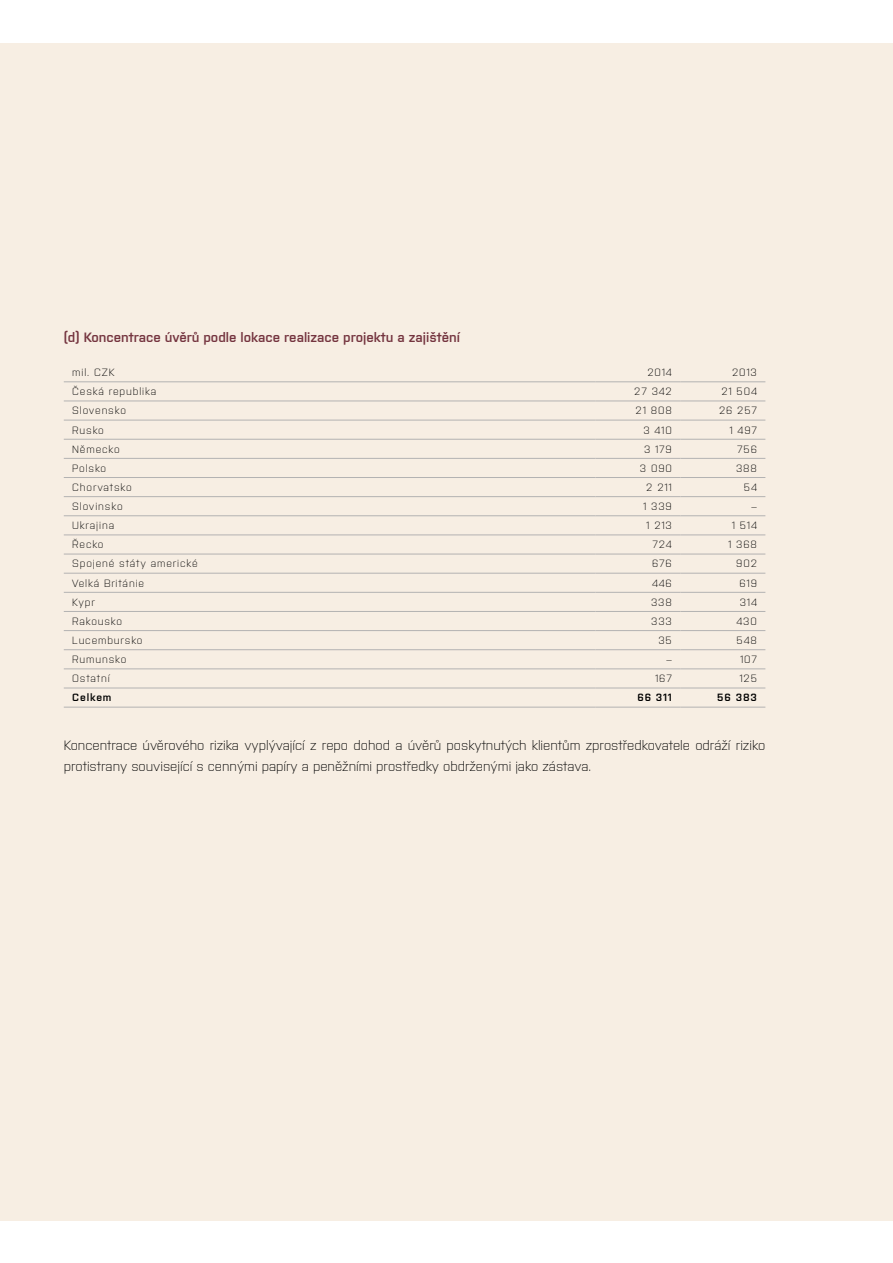
<style>
.page{position:relative;width:893px;height:1263px;background:#fff}
.page>*{position:absolute;margin:0;border:0;box-sizing:border-box;transform-origin:0 0}
.t1{font:300 13.5px/21px "Purista";color:#000}
.t2{font:600 13.5px "Purista";color:#74343f}
.t3{font:300 10.5px "Purista";letter-spacing:.08em;color:#000}
.t4{font:600 10.5px "Purista";letter-spacing:.08em;color:#000}
</style>
<div class="page">
<div style="left:0;top:43px;width:893px;height:1177px;background:#f7eee3"></div>
<hr style="left:64px;top:381px;width:531px;height:1px;background:#b3b2b2">
<hr style="left:595px;top:381px;width:85px;height:1px;background:#b3b2b2">
<hr style="left:680px;top:381px;width:85px;height:1px;background:#b3b2b2">
<hr style="left:64px;top:401px;width:531px;height:1px;background:#b3b2b2">
<hr style="left:595px;top:401px;width:85px;height:1px;background:#b3b2b2">
<hr style="left:680px;top:401px;width:85px;height:1px;background:#b3b2b2">
<hr style="left:64px;top:420px;width:531px;height:1px;background:#b3b2b2">
<hr style="left:595px;top:420px;width:85px;height:1px;background:#b3b2b2">
<hr style="left:680px;top:420px;width:85px;height:1px;background:#b3b2b2">
<hr style="left:64px;top:439px;width:531px;height:1px;background:#b3b2b2">
<hr style="left:595px;top:439px;width:85px;height:1px;background:#b3b2b2">
<hr style="left:680px;top:439px;width:85px;height:1px;background:#b3b2b2">
<hr style="left:64px;top:458px;width:531px;height:1px;background:#b3b2b2">
<hr style="left:595px;top:458px;width:85px;height:1px;background:#b3b2b2">
<hr style="left:680px;top:458px;width:85px;height:1px;background:#b3b2b2">
<hr style="left:64px;top:477px;width:531px;height:1px;background:#b3b2b2">
<hr style="left:595px;top:477px;width:85px;height:1px;background:#b3b2b2">
<hr style="left:680px;top:477px;width:85px;height:1px;background:#b3b2b2">
<hr style="left:64px;top:496px;width:531px;height:1px;background:#b3b2b2">
<hr style="left:595px;top:496px;width:85px;height:1px;background:#b3b2b2">
<hr style="left:680px;top:496px;width:85px;height:1px;background:#b3b2b2">
<hr style="left:64px;top:515px;width:531px;height:1px;background:#b3b2b2">
<hr style="left:595px;top:515px;width:85px;height:1px;background:#b3b2b2">
<hr style="left:680px;top:515px;width:85px;height:1px;background:#b3b2b2">
<hr style="left:64px;top:534px;width:531px;height:1px;background:#b3b2b2">
<hr style="left:595px;top:534px;width:85px;height:1px;background:#b3b2b2">
<hr style="left:680px;top:534px;width:85px;height:1px;background:#b3b2b2">
<hr style="left:64px;top:554px;width:531px;height:1px;background:#b3b2b2">
<hr style="left:595px;top:554px;width:85px;height:1px;background:#b3b2b2">
<hr style="left:680px;top:554px;width:85px;height:1px;background:#b3b2b2">
<hr style="left:64px;top:573px;width:531px;height:1px;background:#b3b2b2">
<hr style="left:595px;top:573px;width:85px;height:1px;background:#b3b2b2">
<hr style="left:680px;top:573px;width:85px;height:1px;background:#b3b2b2">
<hr style="left:64px;top:592px;width:531px;height:1px;background:#b3b2b2">
<hr style="left:595px;top:592px;width:85px;height:1px;background:#b3b2b2">
<hr style="left:680px;top:592px;width:85px;height:1px;background:#b3b2b2">
<hr style="left:64px;top:611px;width:531px;height:1px;background:#b3b2b2">
<hr style="left:595px;top:611px;width:85px;height:1px;background:#b3b2b2">
<hr style="left:680px;top:611px;width:85px;height:1px;background:#b3b2b2">
<hr style="left:64px;top:630px;width:531px;height:1px;background:#b3b2b2">
<hr style="left:595px;top:630px;width:85px;height:1px;background:#b3b2b2">
<hr style="left:680px;top:630px;width:85px;height:1px;background:#b3b2b2">
<hr style="left:64px;top:649px;width:531px;height:1px;background:#b3b2b2">
<hr style="left:595px;top:649px;width:85px;height:1px;background:#b3b2b2">
<hr style="left:680px;top:649px;width:85px;height:1px;background:#b3b2b2">
<hr style="left:64px;top:668px;width:531px;height:1px;background:#b3b2b2">
<hr style="left:595px;top:668px;width:85px;height:1px;background:#b3b2b2">
<hr style="left:680px;top:668px;width:85px;height:1px;background:#b3b2b2">
<hr style="left:64px;top:688px;width:531px;height:1px;background:#b3b2b2">
<hr style="left:595px;top:688px;width:85px;height:1px;background:#b3b2b2">
<hr style="left:680px;top:688px;width:85px;height:1px;background:#b3b2b2">
<hr style="left:64px;top:707px;width:531px;height:1px;background:#b3b2b2">
<hr style="left:595px;top:707px;width:85px;height:1px;background:#b3b2b2">
<hr style="left:680px;top:707px;width:85px;height:1px;background:#b3b2b2">
<p class="t2" style="left:64px;top:327px;width:398px">(d) Koncentrace úvěrů podle lokace realizace projektu a zajištění</p>
<p class="t3" style="left:72px;top:365px;width:44px">mil. CZK</p>
<p class="t3" style="left:647px;top:365px;width:26px">2014</p>
<p class="t3" style="left:732px;top:365px;width:26px">2013</p>
<p class="t3" style="left:72px;top:384px;width:85px">Česká republika</p>
<p class="t3" style="left:634px;top:384px;width:39px">27 342</p>
<p class="t3" style="left:721px;top:384px;width:37px">21 504</p>
<p class="t3" style="left:72px;top:403px;width:55px">Slovensko</p>
<p class="t3" style="left:636px;top:403px;width:38px">21 808</p>
<p class="t3" style="left:719px;top:403px;width:39px">26 257</p>
<p class="t3" style="left:72px;top:422px;width:33px">Rusko</p>
<p class="t3" style="left:643px;top:422px;width:30px">3 410</p>
<p class="t3" style="left:729px;top:422px;width:29px">1 497</p>
<p class="t3" style="left:72px;top:441px;width:49px">Německo</p>
<p class="t3" style="left:644px;top:441px;width:29px">3 179</p>
<p class="t3" style="left:737px;top:441px;width:21px">756</p>
<p class="t3" style="left:72px;top:461px;width:35px">Polsko</p>
<p class="t3" style="left:640px;top:461px;width:33px">3 090</p>
<p class="t3" style="left:736px;top:461px;width:22px">388</p>
<p class="t3" style="left:72px;top:480px;width:61px">Chorvatsko</p>
<p class="t3" style="left:646px;top:480px;width:27px">2 211</p>
<p class="t3" style="left:744px;top:480px;width:14px">54</p>
<p class="t3" style="left:72px;top:499px;width:52px">Slovinsko</p>
<p class="t3" style="left:643px;top:499px;width:30px">1 339</p>
<p class="t3" style="left:751px;top:499px;width:7px">–</p>
<p class="t3" style="left:72px;top:518px;width:43px">Ukrajina</p>
<p class="t3" style="left:646px;top:518px;width:27px">1 213</p>
<p class="t3" style="left:732px;top:518px;width:27px">1 514</p>
<p class="t3" style="left:72px;top:537px;width:33px">Řecko</p>
<p class="t3" style="left:652px;top:537px;width:21px">724</p>
<p class="t3" style="left:728px;top:537px;width:30px">1 368</p>
<p class="t3" style="left:72px;top:556px;width:127px">Spojené státy americké</p>
<p class="t3" style="left:652px;top:556px;width:21px">676</p>
<p class="t3" style="left:736px;top:556px;width:22px">902</p>
<p class="t3" style="left:72px;top:575px;width:73px">Velká Británie</p>
<p class="t3" style="left:652px;top:575px;width:21px">446</p>
<p class="t3" style="left:739px;top:575px;width:19px">619</p>
<p class="t3" style="left:72px;top:594px;width:24px">Kypr</p>
<p class="t3" style="left:651px;top:594px;width:22px">338</p>
<p class="t3" style="left:740px;top:594px;width:19px">314</p>
<p class="t3" style="left:72px;top:614px;width:51px">Rakousko</p>
<p class="t3" style="left:651px;top:614px;width:22px">333</p>
<p class="t3" style="left:737px;top:614px;width:22px">430</p>
<p class="t3" style="left:72px;top:633px;width:72px">Lucembursko</p>
<p class="t3" style="left:658px;top:633px;width:15px">35</p>
<p class="t3" style="left:737px;top:633px;width:22px">548</p>
<p class="t3" style="left:72px;top:652px;width:56px">Rumunsko</p>
<p class="t3" style="left:666px;top:652px;width:7px">–</p>
<p class="t3" style="left:740px;top:652px;width:18px">107</p>
<p class="t3" style="left:72px;top:671px;width:39px">Ostatní</p>
<p class="t3" style="left:655px;top:671px;width:18px">167</p>
<p class="t3" style="left:739px;top:671px;width:19px">125</p>
<p class="t4" style="left:72px;top:690px;width:41px">Celkem</p>
<p class="t4" style="left:637px;top:690px;width:36px">66 311</p>
<p class="t4" style="left:717px;top:690px;width:41px">56 383</p>
<p class="t1" style="left:64px;top:733px;width:703px">Koncentrace úvěrového rizika vyplývající z repo dohod a úvěrů poskytnutých klientům zprostředkovatele odráží riziko protistrany související s cennými papíry a peněžními prostředky obdrženými jako zástava.</p>
</div>
